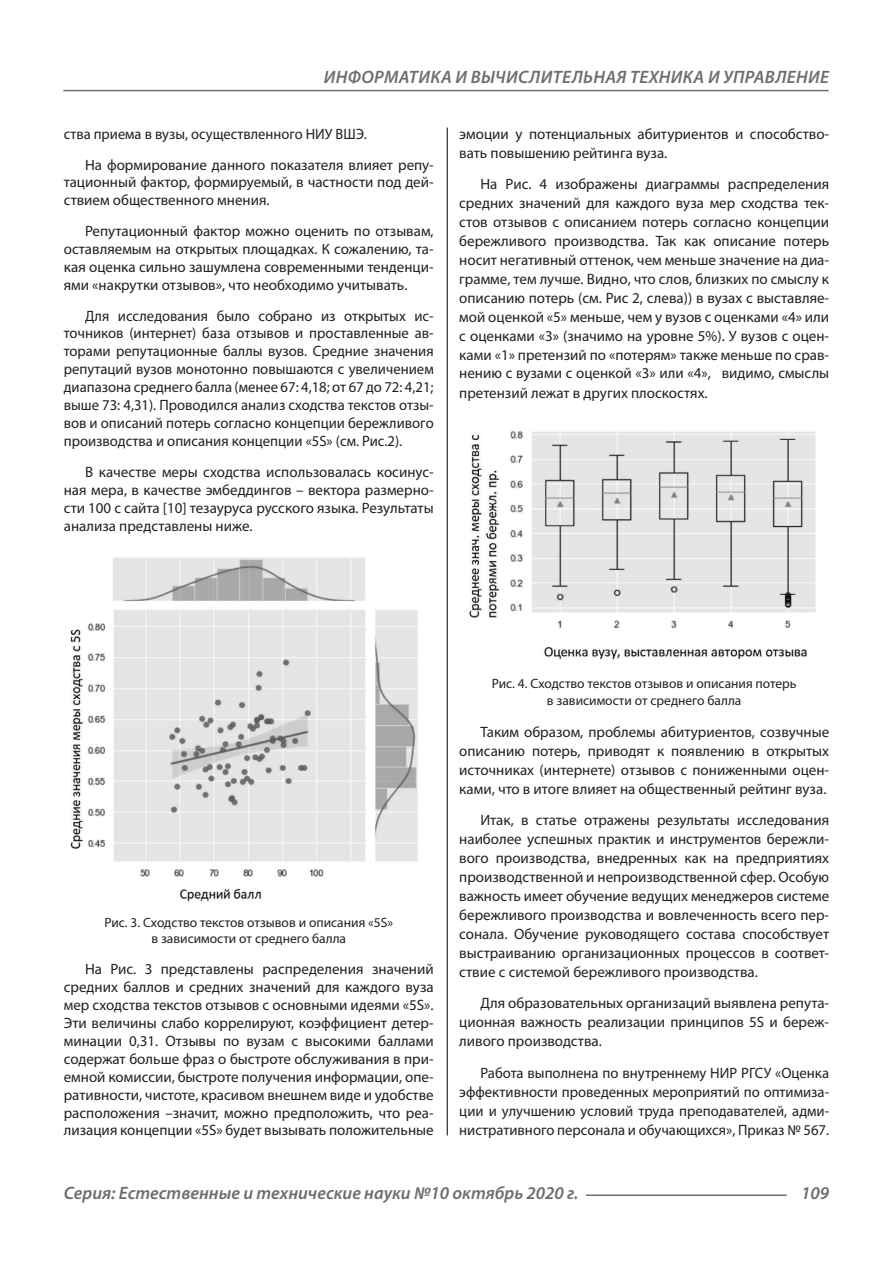
<style>
.page{position:relative;width:893px;height:1263px;background:#fff}
.page>*{position:absolute;margin:0;border:0;box-sizing:border-box;transform-origin:0 0}
.t1{font:italic 600 18px "Myriad Pro";letter-spacing:.005em;color:#6c6d70}
.Статья_текст{font:15px/18.9px "Myriad Pro";color:#231f20;text-align:justify}
.Статья_текст-2{font:13.5px "Myriad Pro";color:#231f20}
</style>
<div class="page">
<hr style="left:447px;top:128px;width:1px;height:1007px;background:#000">
<hr style="left:63px;top:90px;width:766px;height:1px;background:#6c6d70">
<hr style="left:586px;top:1194px;width:201px;height:2px;background:#6c6d70">
<img style="left:70px;top:557px;width:348px;height:345px">
<img style="left:469px;top:431px;width:347px;height:229px">
<p class="t1" style="left:324px;top:66px;width:507px">ИНФОРМАТИКА И ВЫЧИСЛИТЕЛЬНАЯ ТЕХНИКА И УПРАВЛЕНИЕ</p>
<p class="Статья_текст" style="left:64px;top:124px;width:305px">ства приема в вузы, осуществленного НИУ ВШЭ.</p>
<p class="Статья_текст" style="left:64px;top:155px;width:371px;line-height:18px;text-indent:21px">На формирование данного показателя влияет репу&shy;тационный фактор, формируемый, в частности под дей&shy;ствием общественного мнения.</p>
<p class="Статья_текст" style="left:64px;top:222px;width:371px;line-height:18px;text-indent:21px">Репутационный фактор можно оценить по отзывам, оставляемым на открытых площадках. К сожалению, та&shy;кая оценка сильно зашумлена современными тенденци&shy;ями «накрутки отзывов», что необходимо учитывать.</p>
<p class="Статья_текст" style="left:64px;top:306px;width:371px;line-height:18px;text-indent:21px">Для исследования было собрано из открытых ис&shy;точников (интернет) база отзывов и проставленные ав&shy;торами репутационные баллы вузов. Средние значения репутаций вузов монотонно повышаются с увеличением диапазона среднего балла (менее 67: 4,18; от 67 до 72: 4,21; выше 73: 4,31). Проводился анализ сходства текстов отзы&shy;вов и описаний потерь согласно концепции бережливого производства и описания концепции «5S» (см. Рис.2).</p>
<p class="Статья_текст" style="left:64px;top:462px;width:371px;line-height:18px;text-indent:21px">В качестве меры сходства использовалась косинус&shy;ная мера, в качестве эмбеддингов – вектора размерно&shy;сти 100 с сайта [10] тезауруса русского языка. Результаты анализа представлены ниже.</p>
<p class="Статья_текст" style="left:459px;top:124px;width:371px">эмоции у потенциальных абитуриентов и способство&shy;вать повышению рейтинга вуза.</p>
<p class="Статья_текст" style="left:459px;top:175px;width:371px;text-indent:21px">На Рис. 4 изображены диаграммы распределения средних значений для каждого вуза мер сходства тек&shy;стов отзывов с описанием потерь согласно концепции бережливого производства. Так как описание потерь носит негативный оттенок, чем меньше значение на диа&shy;грамме, тем лучше. Видно, что слов, близких по смыслу к описанию потерь (см. Рис 2, слева)) в вузах с выставляе&shy;мой оценкой «5» меньше, чем у вузов с оценками «4» или с оценками «3» (значимо на уровне 5%). У вузов с оцен&shy;ками «1» претензий по «потерям» также меньше по срав&shy;нению с вузами с оценкой «3» или «4», видимо, смыслы претензий лежат в других плоскостях.</p>
<p class="Статья_текст-2" style="left:104px;top:914px;width:290px">Рис. 3. Сходство текстов отзывов и описания «5S»</p>
<p class="Статья_текст-2" style="left:151px;top:930px;width:196px">в зависимости от среднего балла</p>
<p class="Статья_текст" style="left:64px;top:960px;width:371px;line-height:18px;text-indent:21px">На Рис. 3 представлены распределения значений средних баллов и средних значений для каждого вуза мер сходства текстов отзывов с основными идеями «5S».<br>Эти величины слабо коррелируют, коэффициент детер&shy;минации 0,31. Отзывы по вузам с высокими баллами содержат больше фраз о быстроте обслуживания в при&shy;емной комиссии, быстроте получения информации, опе&shy;ративности, чистоте, красивом внешнем виде и удобстве расположения –значит, можно предположить, что реа&shy;лизация концепции «5S» будет вызывать положительные</p>
<p class="Статья_текст-2" style="left:492px;top:675px;width:306px">Рис. 4. Сходство текстов отзывов и описания потерь</p>
<p class="Статья_текст-2" style="left:547px;top:692px;width:196px">в зависимости от среднего балла</p>
<p class="Статья_текст" style="left:459px;top:722px;width:371px;text-indent:21px">Таким образом, проблемы абитуриентов, созвучные описанию потерь, приводят к появлению в открытых источниках (интернете) отзывов с пониженными оцен&shy;ками, что в итоге влияет на общественный рейтинг вуза.</p>
<p class="Статья_текст" style="left:459px;top:810px;width:371px;text-indent:21px">Итак, в статье отражены результаты исследования наиболее успешных практик и инструментов бережли&shy;вого производства, внедренных как на предприятиях производственной и непроизводственной сфер. Особую важность имеет обучение ведущих менеджеров системе бережливого производства и вовлеченность всего пер&shy;сонала. Обучение руководящего состава способствует выстраиванию организационных процессов в соответ&shy;ствие с системой бережливого производства.</p>
<p class="Статья_текст" style="left:459px;top:993px;width:371px;text-indent:21px">Для образовательных организаций выявлена репута&shy;ционная важность реализации принципов 5S и береж&shy;ливого производства.</p>
<p class="Статья_текст" style="left:459px;top:1063px;width:371px;text-indent:21px">Работа выполнена по внутреннему НИР РГСУ «Оценка эффективности проведенных мероприятий по оптимиза&shy;ции и улучшению условий труда преподавателей, адми&shy;нистративного персонала и обучающихся», Приказ № 567.</p>
<p class="t1" style="left:64px;top:1182px;width:516px">Серия: Естественные и технические науки №10 октябрь 2020 г.</p>
<p class="t1" style="left:801px;top:1182px;width:30px">109</p>
</div>
